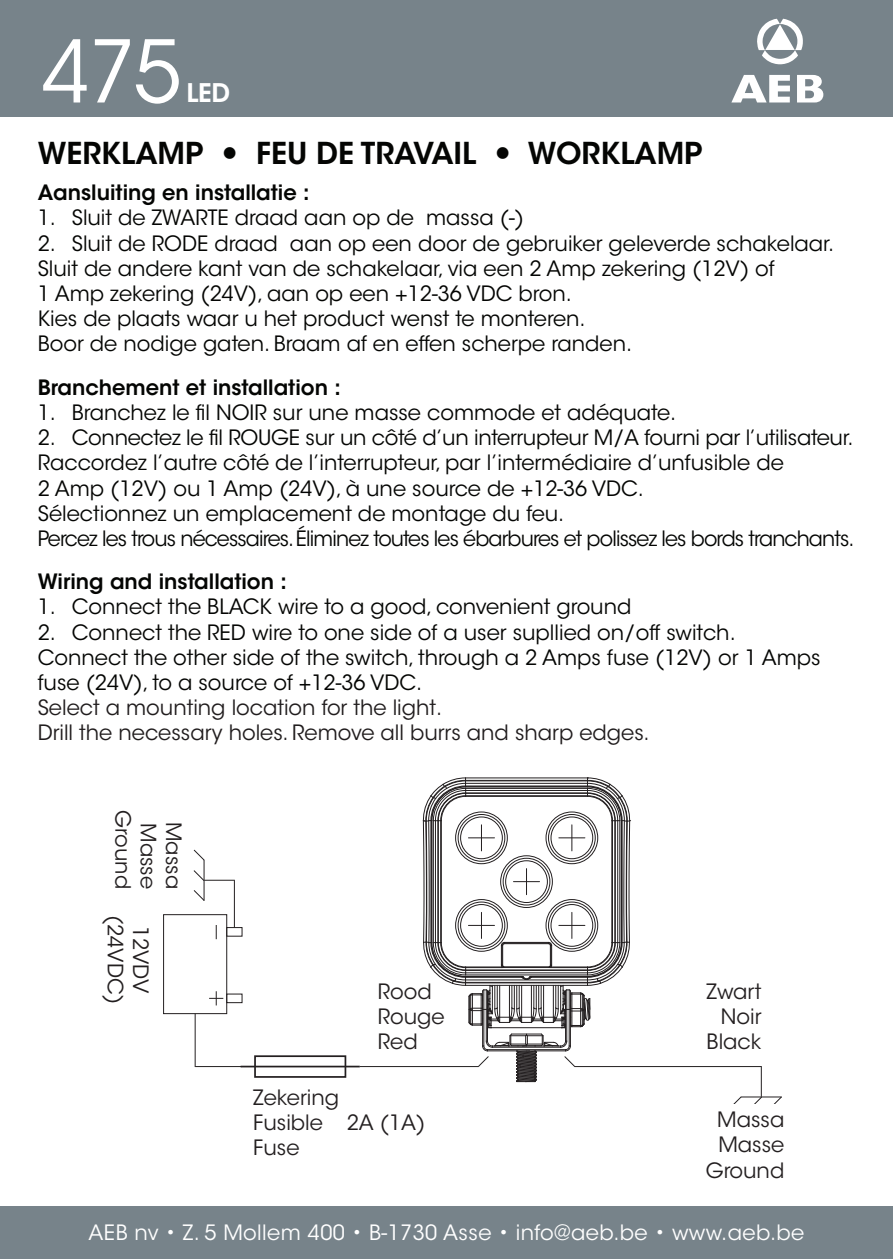
<style>
.page{position:relative;width:893px;height:1259px;background:#fff}
.page>*{position:absolute;margin:0;border:0;box-sizing:border-box;transform-origin:0 0}
.t1{font:85.5px "ITC Avant Garde Std";color:#fff}
.t2{font:600 30px "ITC Avant Garde Std";color:#040503}
.t3{font:600 25.5px "ITC Avant Garde Std";color:#fff}
.t4{font:21px/25.2px "ITC Avant Garde Std";color:#040503}
.t5{font:21px/25.2px "ITC Avant Garde Std";color:#231f20;text-align:right}
.t6{font:21px/25.2px "ITC Avant Garde Std";color:#201c1d}
.t7{font:600 21px "ITC Avant Garde Std";color:#040503}
.t8{font:21px "ITC Avant Garde Std";letter-spacing:.02em;color:#fff}
</style>
<div class="page">
<div style="left:0;top:0;width:893px;height:117px;background:#77838a"></div>
<div style="left:0;top:1206px;width:893px;height:53px;background:#77838a"></div>
<svg style="left:757px;top:19px;width:46px;height:45px"></svg>
<svg style="left:731px;top:75px;width:92px;height:27px"></svg>
<hr style="left:575px;top:1066px;width:187px;height:1px;background:#231f20">
<hr style="left:761px;top:1066px;width:1px;height:30px;background:#231f20">
<hr style="left:741px;top:1096px;width:41px;height:1px;background:#231f20">
<svg style="left:770px;top:1096px;width:12px;height:8px"></svg>
<svg style="left:733px;top:1096px;width:9px;height:8px"></svg>
<svg style="left:750px;top:1095px;width:13px;height:9px"></svg>
<hr style="left:360px;top:1066px;width:118px;height:1px;background:#231f20">
<hr style="left:195px;top:1066px;width:47px;height:1px;background:#231f20">
<hr style="left:195px;top:1013px;width:1px;height:54px;background:#231f20">
<div style="left:163px;top:914px;width:64px;height:100px;border:1px solid #231f20"></div>
<svg style="left:216px;top:925px;width:1px;height:14px"></svg>
<svg style="left:209px;top:991px;width:14px;height:14px"></svg>
<div style="left:226px;top:927px;width:16px;height:9px;border:1px solid #231f20"></div>
<div style="left:226px;top:993px;width:16px;height:10px;border:1px solid #231f20"></div>
<hr style="left:234px;top:880px;width:1px;height:47px;background:#231f20">
<hr style="left:204px;top:879px;width:31px;height:1px;background:#231f20">
<svg style="left:423px;top:777px;width:208px;height:305px"></svg>
<hr style="left:204px;top:860px;width:1px;height:40px;background:#231f20">
<svg style="left:193px;top:889px;width:12px;height:12px"></svg>
<svg style="left:193px;top:849px;width:12px;height:12px"></svg>
<svg style="left:193px;top:869px;width:12px;height:13px"></svg>
<div style="left:254px;top:1055px;width:92px;height:22px;border:2px solid #231f20"></div>
<hr style="left:241px;top:1065px;width:119px;height:2px;background:#231f20">
<h1 class="t1" style="left:43px;top:20px;width:141px">475</h1>
<p class="t3" style="left:186px;top:77px;width:45px">LED</p>
<h2 class="t2" style="left:38px;top:134px;width:167px">WERKLAMP</h2>
<h2 class="t2" style="left:256px;top:134px;width:222px">FEU DE TRAVAIL</h2>
<h2 class="t2" style="left:528px;top:134px;width:176px">WORKLAMP</h2>
<p class="t7" style="left:38px;top:179px;width:273px">Aansluiting en installatie :</p>
<p class="t4" style="left:38px;top:205px;width:488px">1. Sluit de ZWARTE draad aan op de massa (-)</p>
<p class="t4" style="left:38px;top:231px;width:798px">2. Sluit de RODE draad aan op een door de gebruiker geleverde schakelaar.<br>Sluit de andere kant van de schakelaar, via een 2 Amp zekering (12V) of<br>1 Amp zekering (24V), aan op een +12-36 VDC bron.<br>Kies de plaats waar u het product wenst te monteren.<br>Boor de nodige gaten. Braam af en effen scherpe randen.</p>
<p class="t7" style="left:38px;top:374px;width:304px">Branchement et installation :</p>
<p class="t4" style="left:38px;top:400px;width:640px">1. Branchez le fil NOIR sur une masse commode et adéquate.</p>
<p class="t4" style="left:38px;top:425px;width:818px">2. Connectez le fil ROUGE sur un côté d’un interrupteur M/A fourni par l’utilisateur.<br>Raccordez l’autre côté de l’interrupteur, par l’intermédiaire d’unfusible de<br>2 Amp (12V) ou 1 Amp (24V), à une source de +12-36 VDC.<br>Sélectionnez un emplacement de montage du feu.<br>Percez les trous nécessaires. Éliminez toutes les ébarbures et polissez les bords tranchants.</p>
<p class="t7" style="left:38px;top:568px;width:251px">Wiring and installation :</p>
<p class="t4" style="left:38px;top:594px;width:595px">1. Connect the BLACK wire to a good, convenient ground</p>
<p class="t4" style="left:38px;top:619px;width:784px">2. Connect the RED wire to one side of a user supllied on/off switch.<br>Connect the other side of the switch, through a 2 Amps fuse (12V) or 1 Amps fuse (24V), to a source of +12-36 VDC.</p>
<p class="t6" style="left:38px;top:695px;width:613px">Select a mounting location for the light.<br>Drill the necessary holes. Remove all burrs and sharp edges.</p>
<p class="t5" style="left:136px;top:810px;width:80px;rotate:90deg">Ground</p>
<p class="t5" style="left:153px;top:915px;width:90px;text-align:center;rotate:90deg">12VDV (24VDC)</p>
<p class="t5" style="left:161px;top:823px;width:67px;rotate:90deg">Masse</p>
<p class="t5" style="left:186px;top:822px;width:69px;rotate:90deg">Massa</p>
<p class="t5" style="left:378px;top:979px;width:68px;text-align:left">Rood<br>Rouge<br>Red</p>
<p class="t5" style="left:253px;top:1085px;width:174px;text-align:left">Zekering<br>Fusible 2A (1A)<br>Fuse</p>
<p class="t5" style="left:706px;top:979px;width:56px">Zwart<br>Noir<br>Black</p>
<p class="t5" style="left:706px;top:1107px;width:80px">Massa<br>Masse<br>Ground</p>
<p class="t8" style="left:89px;top:1220px;width:717px">AEB nv • Z. 5 Mollem 400 • B-1730 Asse • info@aeb.be • www.aeb.be</p>
</div>
